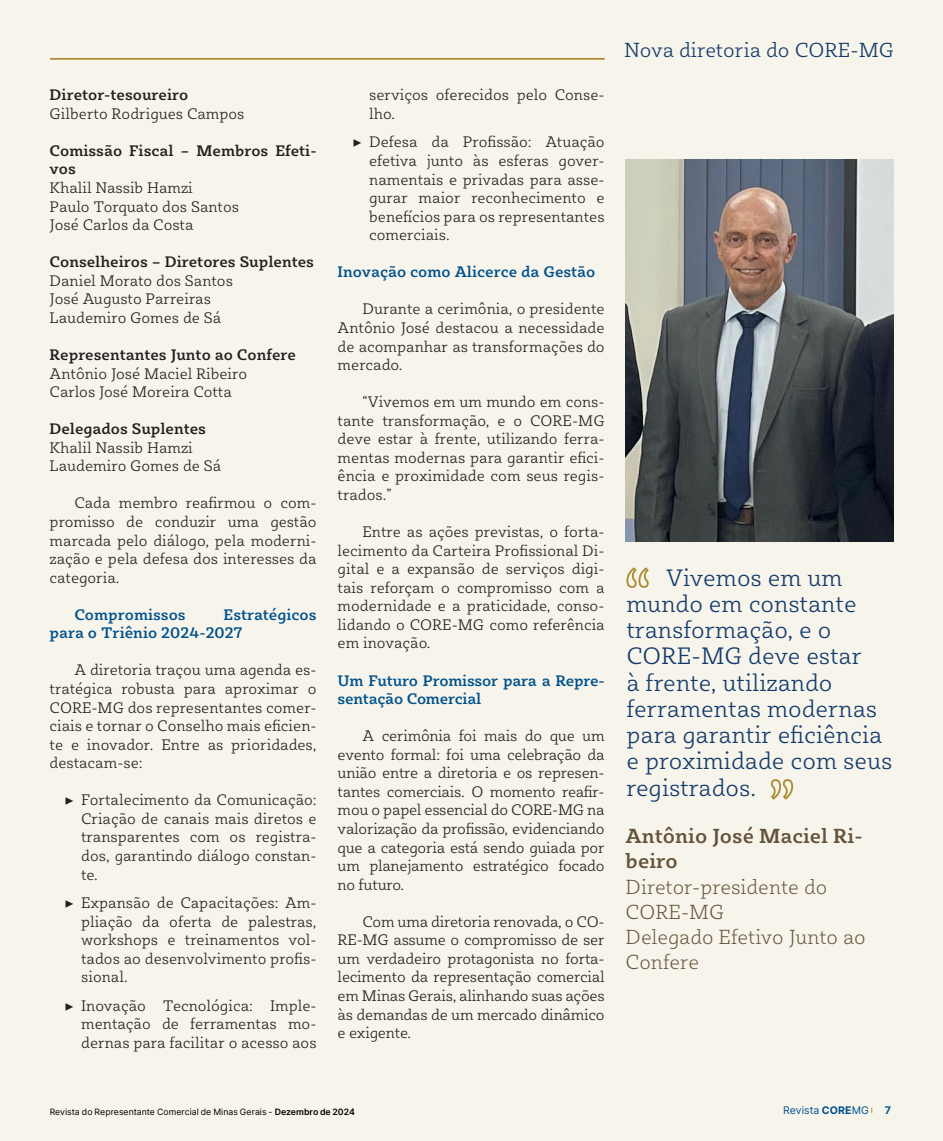
<style>
.page{position:relative;width:943px;height:1141px;background:#f7f4eb}
.page>*{position:absolute;margin:0;border:0;box-sizing:border-box;transform-origin:0 0}
.t1{font:300 24.5px/26.2px "Sybilla";color:#143b6b}
.t2{font:100 21px/25.2px "Sybilla";color:#635139}
.t3{font:500 21px/25.2px "Sybilla";color:#635139}
.t4{font:300 21px "Sybilla";color:#143b6b}
.t5{font:300 15.75px/18.6px "Sybilla";color:#231f20;text-align:justify}
.t6{font:500 15.75px/18.6px "Sybilla";color:#231f20}
.t7{font:500 15.75px/18.6px "Sybilla";letter-spacing:-.005em;color:#00528c}
.t8{font:10.5px "Inter";color:#00528d}
.t9{font:700 10.5px "Inter";color:#00528c}
.t10{font:8.75px "Inter";color:#000}
.s1{font-family:"Minion Pro";font-weight:400}
.s2{font-weight:600}
.s3{font-weight:700}
</style>
<div class="page">
<hr style="left:50px;top:58px;width:554px;height:2px;background:#ad8c36">
<img style="left:625px;top:159px;width:268px;height:382px">
<svg style="left:626px;top:567px;width:23px;height:21px"></svg>
<svg style="left:770px;top:779px;width:24px;height:21px"></svg>
<p class="t6" style="left:50px;top:85px;width:140px">Diretor-tesoureiro</p>
<p class="t5" style="left:50px;top:104px;width:196px">Gilberto Rodrigues Campos</p>
<p class="t6" style="left:50px;top:141px;width:268px">Comissão Fiscal – Membros Efeti&shy;vos</p>
<p class="t5" style="left:50px;top:178px;width:191px;text-align:left">Khalil Nassib Hamzi<br>Paulo Torquato dos Santos<br>José Carlos da Costa</p>
<p class="t6" style="left:50px;top:252px;width:266px">Conselheiros – Diretores Suplentes</p>
<p class="t5" style="left:50px;top:271px;width:185px;text-align:left">Daniel Morato dos Santos<br>José Augusto Parreiras<br>Laudemiro Gomes de Sá</p>
<p class="t6" style="left:50px;top:345px;width:248px">Representantes Junto ao Confere</p>
<p class="t5" style="left:50px;top:363px;width:199px">Antônio José Maciel Ribeiro<br>Carlos José Moreira Cotta</p>
<p class="t6" style="left:50px;top:419px;width:158px">Delegados Suplentes</p>
<p class="t5" style="left:50px;top:438px;width:173px">Khalil Nassib Hamzi<br>Laudemiro Gomes de Sá</p>
<p class="t5" style="left:50px;top:493px;width:268px;text-indent:25px">Cada membro reafirmou o com&shy;promisso de conduzir uma gestão marcada pelo diálogo, pela moderni&shy;zação e pela defesa dos interesses da categoria.</p>
<p class="t7" style="left:74px;top:605px;width:113px">Compromissos</p>
<p class="t7" style="left:50px;top:605px;width:268px;text-indent:174px">Estratégicos para o Triênio 2024-2027</p>
<p class="t5" style="left:50px;top:660px;width:268px;text-indent:25px">A diretoria traçou uma agenda es&shy;tratégica robusta para aproximar o CORE-MG dos representantes comer&shy;ciais e tornar o Conselho mais eficien&shy;te e inovador. Entre as prioridades, destacam-se:</p>
<p class="t5" style="left:81px;top:790px;width:237px;text-indent:-17px"><span class="s1">▶</span> Fortalecimento da Comunicação:<br>Criação de canais mais diretos e transparentes com os registra&shy;dos, garantindo diálogo constan&shy;te.</p>
<p class="t5" style="left:81px;top:893px;width:237px;text-indent:-17px"><span class="s1">▶</span> Expansão de Capacitações: Am&shy;pliação da oferta de palestras, workshops e treinamentos vol&shy;tados ao desenvolvimento profis&shy;sional.</p>
<p class="t5" style="left:81px;top:996px;width:237px;text-indent:-17px"><span class="s1">▶</span> Inovação Tecnológica: Imple&shy;mentação de ferramentas mo&shy;dernas para facilitar o acesso aos</p>
<p class="t5" style="left:369px;top:85px;width:237px">serviços oferecidos pelo Conse&shy;lho.</p>
<p class="t5" style="left:369px;top:132px;width:237px;text-indent:-17px"><span class="s1">▶</span> Defesa da Profissão: Atuação efetiva junto às esferas gover&shy;namentais e privadas para asse&shy;gurar maior reconhecimento e benefícios para os representantes comerciais.</p>
<p class="t7" style="left:337px;top:262px;width:259px">Inovação como Alicerce da Gestão</p>
<p class="t5" style="left:337px;top:299px;width:268px;text-indent:25px">Durante a cerimônia, o presidente Antônio José destacou a necessidade de acompanhar as transformações do mercado.</p>
<p class="t5" style="left:337px;top:392px;width:268px;text-indent:25px">“Vivemos em um mundo em cons&shy;tante transformação, e o CORE-MG deve estar à frente, utilizando ferra&shy;mentas modernas para garantir efici&shy;ência e proximidade com seus regis&shy;trados.”</p>
<p class="t5" style="left:337px;top:522px;width:268px;text-indent:25px">Entre as ações previstas, o forta&shy;lecimento da Carteira Profissional Di&shy;gital e a expansão de serviços digi&shy;tais reforçam o compromisso com a modernidade e a praticidade, conso&shy;lidando o CORE-MG como referência em inovação.</p>
<p class="t7" style="left:337px;top:670px;width:268px">Um Futuro Promissor para a Repre&shy;sentação Comercial</p>
<p class="t5" style="left:337px;top:726px;width:268px;text-indent:25px">A cerimônia foi mais do que um evento formal: foi uma celebração da união entre a diretoria e os represen&shy;tantes comerciais. O momento reafir&shy;mou o papel essencial do CORE-MG na valorização da profissão, evidenciando que a categoria está sendo guiada por um planejamento estratégico focado no futuro.</p>
<p class="t5" style="left:337px;top:912px;width:268px;text-indent:25px">Com uma diretoria renovada, o CO-RE-MG assume o compromisso de ser um verdadeiro protagonista no forta&shy;lecimento da representação comercial em Minas Gerais, alinhando suas ações às demandas de um mercado dinâmico e exigente.</p>
<h2 class="t4" style="left:624px;top:37px;width:271px">Nova diretoria do CORE-MG</h2>
<h1 class="t1" style="left:626px;top:563px;width:267px;text-indent:40px">Vivemos em um mundo em constante transformação, e o<br>CORE-MG deve estar<br>à frente, utilizando ferramentas modernas para garantir eficiência e proximidade com seus registrados.</h1>
<h2 class="t3" style="left:625px;top:823px;width:238px">Antônio José Maciel Ri&shy;beiro</h2>
<h2 class="t2" style="left:625px;top:873px;width:241px">Diretor-presidente do<br>CORE-MG<br>Delegado Efetivo Junto ao<br>Confere</h2>
<p class="t10" style="left:50px;top:1105px;width:307px">Revista do Representante Comercial de Minas Gerais - <span class="s2">Dezembro de 2024</span></p>
<p class="t8" style="left:783px;top:1102px;width:87px">Revista <span class="s3">CORE</span>MG</p>
<p class="t9" style="left:884px;top:1102px;width:8px">7</p>
</div>
